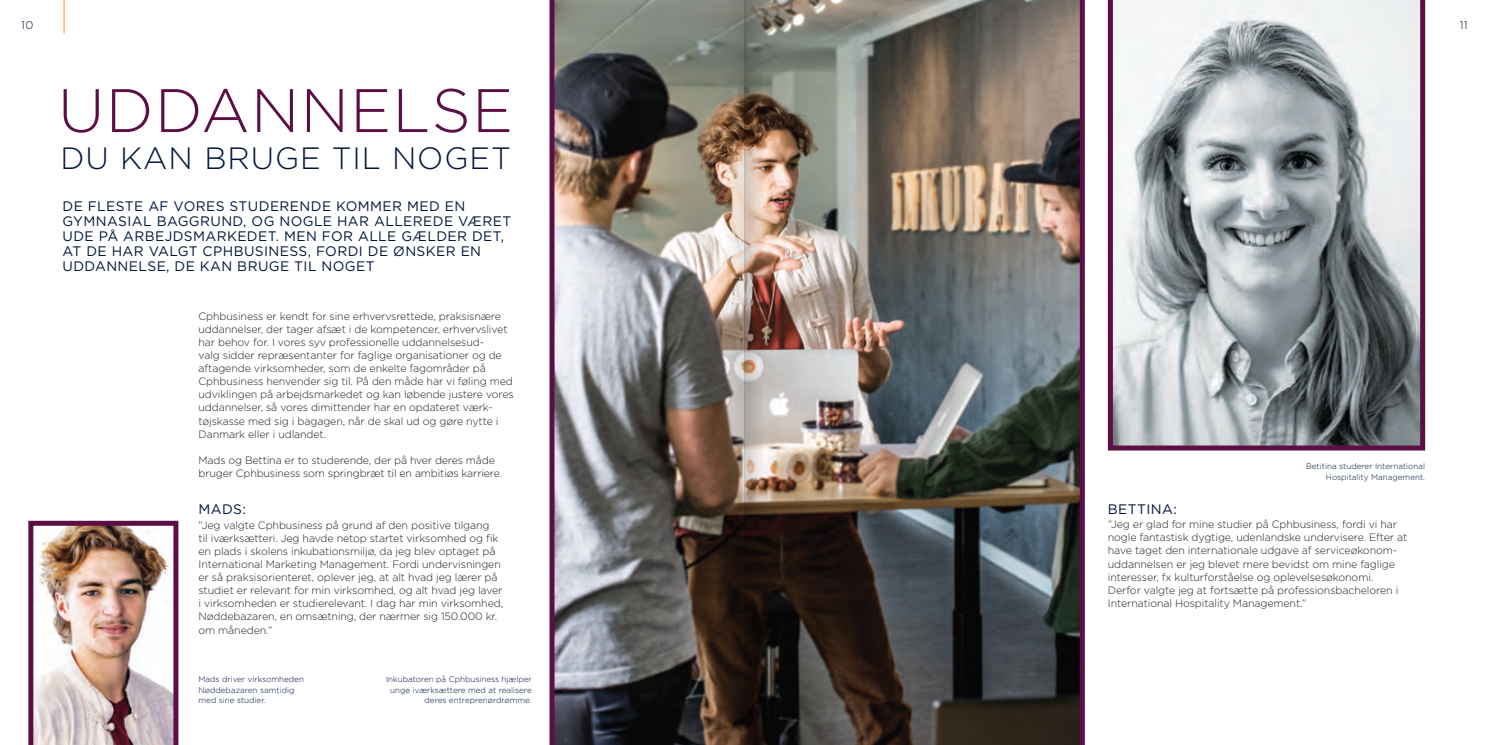
<style>
.page{position:relative;width:1489px;height:745px;background:#fff}
.page>*{position:absolute;margin:0;border:0;box-sizing:border-box;transform-origin:0 0}
.Uover_Vers_Gotham_Bo{font:300 61.25px "Gotham";letter-spacing:.02em;color:#5c0f45}
.Uover_Vers_Gotham_Bo-2{font:300 30.75px "Gotham";letter-spacing:.03em;color:#00143a}
.Uover_Vers_Gotham_Bo-3{font:13.75px/15px "Gotham";letter-spacing:.03em;color:#00143a}
.t1{font:300 11.25px "Gotham";color:#00143a}
.Gotham_Light_8_5_10{font:300 10.62px/13.1px "Gotham";letter-spacing:-.01em;color:#231f20}
.Gotham_Light_6_5_8_5{font:300 8.12px "Gotham";color:#00143a}
</style>
<div class="page">
<hr style="left:63px;top:0;width:2px;height:33px;background:#fbb03f">
<img style="left:549px;top:0;width:535px;height:744px">
<svg style="left:1107px;top:0;width:317px;height:450px"></svg>
<img style="left:28px;top:520px;width:150px;height:224px">
<img style="left:744px;top:0;width:60px;height:744px">
<img style="left:684px;top:0;width:60px;height:744px">
<p class="t1" style="left:21px;top:18px;width:14px">10</p>
<p class="t1" style="left:1459px;top:18px;width:9px">11</p>
<p class="Uover_Vers_Gotham_Bo" style="left:58px;top:72px;width:456px">UDDANNELSE</p>
<p class="Uover_Vers_Gotham_Bo-2" style="left:60px;top:139px;width:452px">DU KAN BRUGE TIL NOGET</p>
<p class="Uover_Vers_Gotham_Bo-3" style="left:62px;top:198px;width:404px">DE FLESTE AF VORES STUDERENDE KOMMER MED EN</p>
<p class="Uover_Vers_Gotham_Bo-3" style="left:62px;top:213px;width:450px">GYMNASIAL BAGGRUND, OG NOGLE HAR ALLEREDE VÆRET UDE PÅ ARBEJDSMARKEDET. MEN FOR ALLE GÆLDER DET, AT DE HAR VALGT CPHBUSINESS, FORDI DE ØNSKER EN UDDANNELSE, DE KAN BRUGE TIL NOGET</p>
<p class="Gotham_Light_8_5_10" style="left:198px;top:309px;width:317px">Cphbusiness er kendt for sine erhvervsrettede, praksisnære uddannelser, der tager afsæt i de kompetencer, erhvervslivet har behov for. I vores syv professionelle uddannelsesud-<br>valg sidder repræsentanter for faglige organisationer og de aftagende virksomheder, som de enkelte fagområder på Cphbusiness henvender sig til. På den måde har vi føling med udviklingen på arbejdsmarkedet og kan løbende justere vores uddannelser, så vores dimittender har en opdateret værk&shy;tøjskasse med sig i bagagen, når de skal ud og gøre nytte i Danmark eller i udlandet.</p>
<p class="Gotham_Light_8_5_10" style="left:198px;top:453px;width:305px">Mads og Bettina er to studerende, der på hver deres måde bruger Cphbusiness som springbræt til en ambitiøs karriere.</p>
<p class="Uover_Vers_Gotham_Bo-3" style="left:198px;top:501px;width:49px">MADS:</p>
<p class="Gotham_Light_8_5_10" style="left:198px;top:517px;width:306px">”Jeg valgte Cphbusiness på grund af den positive tilgang<br>til iværksætteri. Jeg havde netop startet virksomhed og fik en plads i skolens inkubationsmiljø, da jeg blev optaget på International Marketing Management. Fordi undervisningen er så praksisorienteret, oplever jeg, at alt hvad jeg lærer på studiet er relevant for min virksomhed, og alt hvad jeg laver i virksomheden er studierelevant. I dag har min virksomhed, Nøddebazaren, en omsætning, der nærmer sig 150.000 kr. om måneden.”</p>
<p class="Gotham_Light_6_5_8_5" style="left:198px;top:673px;width:107px">Mads driver virksomheden</p>
<p class="Gotham_Light_6_5_8_5" style="left:198px;top:684px;width:97px">Nøddebazaren samtidig</p>
<p class="Gotham_Light_6_5_8_5" style="left:198px;top:694px;width:69px">med sine studier.</p>
<p class="Gotham_Light_6_5_8_5" style="left:386px;top:673px;width:147px">Inkubatoren på Cphbusiness hjælper</p>
<p class="Gotham_Light_6_5_8_5" style="left:390px;top:684px;width:143px">unge iværksættere med at realisere</p>
<p class="Gotham_Light_6_5_8_5" style="left:424px;top:694px;width:109px">deres entreprenørdrømme.</p>
<p class="Gotham_Light_6_5_8_5" style="left:1305px;top:461px;width:121px">Betitina studerer International</p>
<p class="Gotham_Light_6_5_8_5" style="left:1325px;top:471px;width:101px">Hospitality Management.</p>
<p class="Uover_Vers_Gotham_Bo-3" style="left:1107px;top:501px;width:71px">BETTINA:</p>
<p class="Gotham_Light_8_5_10" style="left:1107px;top:517px;width:301px">”Jeg er glad for mine studier på Cphbusiness, fordi vi har nogle fantastisk dygtige, udenlandske undervisere. Efter at have taget den internationale udgave af serviceøkonom&shy;uddannelsen er jeg blevet mere bevidst om mine faglige interesser, fx kulturforståelse og oplevelsesøkonomi.<br>Derfor valgte jeg at fortsætte på professionsbacheloren i International Hospitality Management.”</p>
</div>
